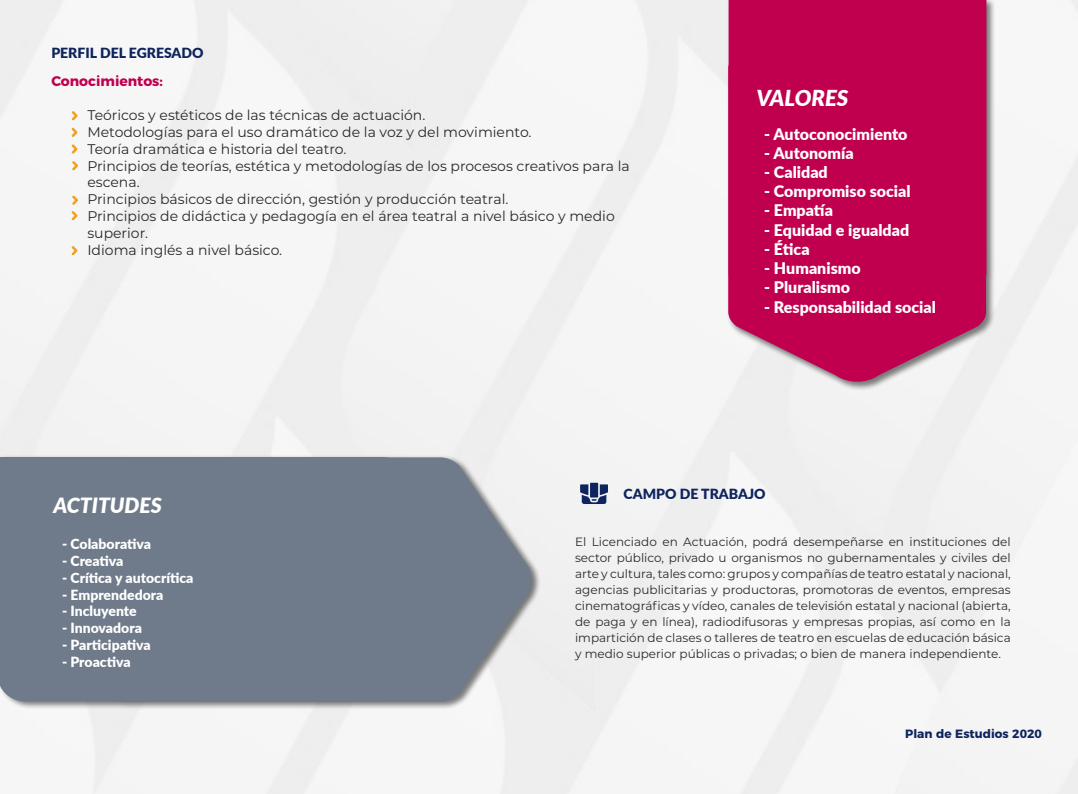
<style>
.page{position:relative;width:1078px;height:794px;background:#fff}
.page>*{position:absolute;margin:0;border:0;box-sizing:border-box;transform-origin:0 0}
.t1{font:italic 900 22px "Lato";color:#fff}
.t2{font:italic 900 21px "Lato";color:#fff}
.t3{font:900 16px "Lato";color:#fff}
.t4{font:14px/16.8px "Montserrat";color:#292929}
.t5{font:900 14px "Lato";color:#fff}
.t6{font:900 14px "Lato";color:#0d245e}
.t7{font:700 14px "Montserrat";color:#c0004f}
.t8{font:12px/16px "Montserrat";color:#292929;text-align:justify}
.t9{font:700 12px "Montserrat";color:#0d245e}
</style>
<div class="page">
<svg style="left:72px;top:111px;width:6px;height:10px"></svg>
<svg style="left:71px;top:144px;width:7px;height:10px"></svg>
<svg style="left:71px;top:128px;width:7px;height:9px"></svg>
<svg style="left:72px;top:161px;width:6px;height:10px"></svg>
<svg style="left:72px;top:195px;width:6px;height:10px"></svg>
<svg style="left:71px;top:211px;width:7px;height:10px"></svg>
<svg style="left:71px;top:246px;width:7px;height:9px"></svg>
<div style="left:590px;top:483px;width:8px;height:14px;background:#0d245e"></div>
<svg style="left:580px;top:484px;width:28px;height:20px"></svg>
<div style="left:726px;top:0;width:269px;height:391px;background:#000;opacity:.5"></div>
<svg style="left:728px;top:376px;width:257px;height:8px;fill:#efeeee"></svg>
<svg style="left:728px;top:0;width:258px;height:376px;background:#c20e58"></svg>
<div style="left:0;top:454px;width:541px;height:256px;background:#000;opacity:.5"></div>
<svg style="left:97px;top:457px;width:436px;height:245px;fill:#efeeee"></svg>
<div style="left:0;top:457px;width:517px;height:244px;background:#6f7a8a"></div>
<p class="t6" style="left:51px;top:43px;width:154px">PERFIL DEL EGRESADO</p>
<p class="t7" style="left:51px;top:70px;width:113px">Conocimientos:</p>
<p class="t4" style="left:87px;top:106px;width:543px">Teóricos y estéticos de las técnicas de actuación.<br>Metodologías para el uso dramático de la voz y del movimiento.<br>Teoría dramática e historia del teatro.<br>Principios de teorías, estética y metodologías de los procesos creativos para la escena.<br>Principios básicos de dirección, gestión y producción teatral.<br>Principios de didáctica y pedagogía en el área teatral a nivel básico y medio superior.<br>Idioma inglés a nivel básico.</p>
<h1 class="t1" style="left:756px;top:81px;width:93px">VALORES</h1>
<h3 class="t3" style="left:764px;top:122px;width:145px">- Autoconocimiento</h3>
<h3 class="t3" style="left:764px;top:141px;width:91px">- Autonomía</h3>
<h3 class="t3" style="left:764px;top:160px;width:65px">- Calidad</h3>
<h3 class="t3" style="left:764px;top:179px;width:148px">- Compromiso social</h3>
<h3 class="t3" style="left:764px;top:199px;width:70px">- Empatía</h3>
<h3 class="t3" style="left:764px;top:218px;width:146px">- Equidad e igualdad</h3>
<h3 class="t3" style="left:764px;top:237px;width:47px">- Ética</h3>
<h3 class="t3" style="left:764px;top:256px;width:98px">- Humanismo</h3>
<h3 class="t3" style="left:764px;top:275px;width:87px">- Pluralismo</h3>
<h3 class="t3" style="left:764px;top:295px;width:173px">- Responsabilidad social</h3>
<h2 class="t2" style="left:53px;top:490px;width:110px">ACTITUDES</h2>
<p class="t5" style="left:62px;top:533px;width:91px">- Colaborativa</p>
<p class="t5" style="left:62px;top:550px;width:63px">- Creativa</p>
<p class="t5" style="left:62px;top:567px;width:133px">- Crítica y autocrítica</p>
<p class="t5" style="left:62px;top:584px;width:103px">- Emprendedora</p>
<p class="t5" style="left:62px;top:600px;width:76px">- Incluyente</p>
<p class="t5" style="left:62px;top:617px;width:81px">- Innovadora</p>
<p class="t5" style="left:62px;top:634px;width:90px">- Participativa</p>
<p class="t5" style="left:62px;top:651px;width:70px">- Proactiva</p>
<p class="t6" style="left:623px;top:483px;width:143px">CAMPO DE TRABAJO</p>
<p class="t8" style="left:575px;top:533px;width:437px">El Licenciado en Actuación, podrá desempeñarse en instituciones del sector público, privado u organismos no gubernamentales y civiles del arte y cultura, tales como: grupos y compañías de teatro estatal y nacional, agencias publicitarias y productoras, promotoras de eventos, empresas cinematográficas y vídeo, canales de televisión estatal y nacional (abierta, de paga y en línea), radiodifusoras y empresas propias, así como en la impartición de clases o talleres de teatro en escuelas de educación básica y medio superior públicas o privadas; o bien de manera independiente.</p>
<p class="t9" style="left:905px;top:723px;width:138px">Plan de Estudios 2020</p>
</div>
